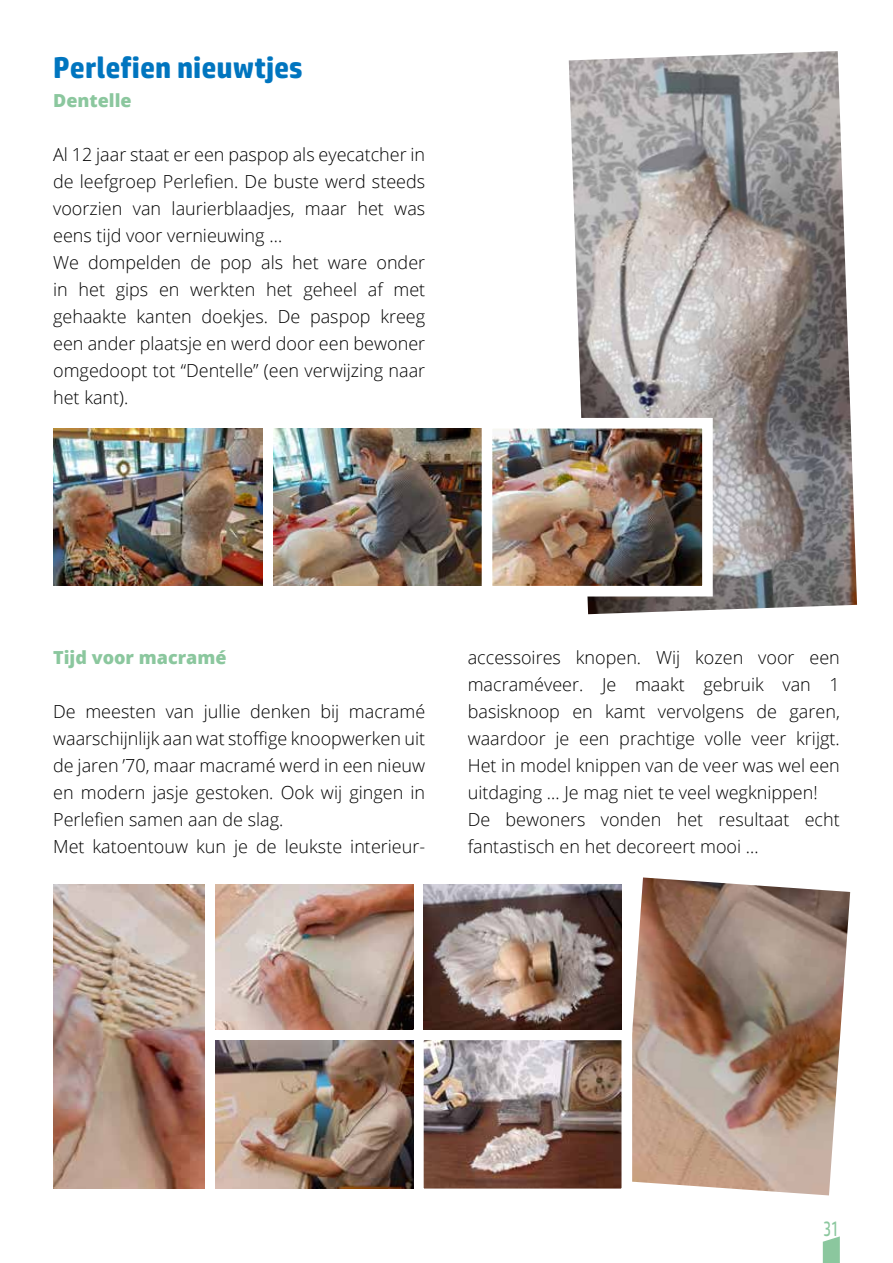
<style>
.page{position:relative;width:893px;height:1263px;background:#fff}
.page>*{position:absolute;margin:0;border:0;box-sizing:border-box;transform-origin:0 0}
.t1{font:700 30px "HP Simplified";color:#0075bf}
.t2{font:21px "HP Simplified";color:#8bc79e;scale:.7 1}
.t3{font:300 18px/27px "Open Sans";color:#000}
.t4{font:800 18px "Open Sans";color:#8bc79e}
</style>
<div class="page">
<img style="left:632px;top:877px;width:218px;height:318px">
<img style="left:53px;top:428px;width:210px;height:158px">
<img style="left:274px;top:428px;width:202px;height:158px">
<img style="left:569px;top:51px;width:288px;height:563px">
<img style="left:476px;top:413px;width:242px;height:189px">
<img style="left:53px;top:884px;width:152px;height:304px">
<img style="left:215px;top:884px;width:198px;height:145px">
<img style="left:408px;top:1024px;width:229px;height:171px">
<img style="left:424px;top:884px;width:197px;height:145px">
<img style="left:215px;top:1040px;width:198px;height:148px">
<svg style="left:823px;top:1236px;width:17px;height:27px"></svg>
<h1 class="t1" style="left:53px;top:49px;width:251px">Perlefien nieuwtjes</h1>
<p class="t4" style="left:53px;top:87px;width:80px">Dentelle</p>
<p class="t3" style="left:53px;top:141px;width:374px">Al 12 jaar staat er een paspop als eyecatcher in de leefgroep Perlefien. De buste werd steeds voorzien van laurierblaadjes, maar het was eens tijd voor vernieuwing …<br>We dompelden de pop als het ware onder in het gips en werkten het geheel af met gehaakte kanten doekjes. De paspop kreeg een ander plaatsje en werd door een bewoner omgedoopt tot “Dentelle” (een verwijzing naar het kant).</p>
<p class="t4" style="left:53px;top:644px;width:175px">Tijd voor macramé</p>
<p class="t3" style="left:53px;top:698px;width:374px">De meesten van jullie denken bij macramé waarschijnlijk aan wat stoffige knoopwerken uit de jaren ’70, maar macramé werd in een nieuw en modern jasje gestoken. Ook wij gingen in Perlefien samen aan de slag.<br>Met katoentouw kun je de leukste interieur-</p>
<p class="t3" style="left:468px;top:644px;width:374px">accessoires knopen. Wij kozen voor een macraméveer. Je maakt gebruik van 1 basisknoop en kamt vervolgens de garen, waardoor je een prachtige volle veer krijgt.<br>Het in model knippen van de veer was wel een uitdaging … Je mag niet te veel wegknippen!<br>De bewoners vonden het resultaat echt fantastisch en het decoreert mooi …</p>
<p class="t2" style="left:823px;top:1217px;width:24px">31</p>
</div>
